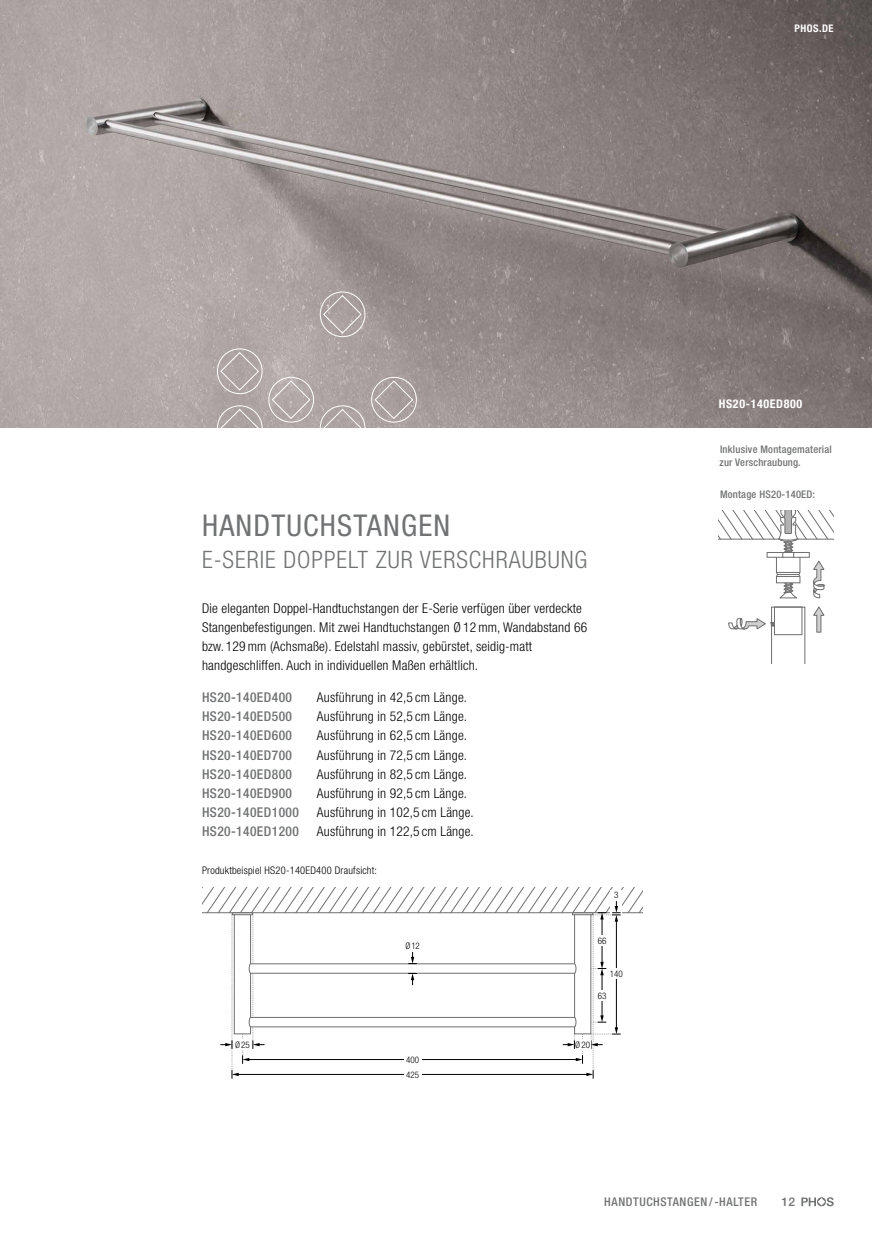
<style>
.page{position:relative;width:872px;height:1234px;background:#fff}
.page>*{position:absolute;margin:0;border:0;box-sizing:border-box;transform-origin:0 0}
.t1{font:condensed 30px "Helvetica Neue LT Std";letter-spacing:.04em;color:#717273}
.t2{font:300 condensed 24px "Helvetica Neue LT Std";letter-spacing:.04em;color:#717273}
.t3{font:300 condensed 13.5px/19.2px "Helvetica Neue LT Std";letter-spacing:.015em;color:#000}
.t4{font:500 condensed 13.5px "Helvetica Neue LT Std";letter-spacing:.03em;color:#717273}
.t5{font:500 condensed 12px "Helvetica Neue LT Std";letter-spacing:.05em;color:#717273}
.t6{font:700 condensed 12px "Helvetica Neue LT Std";letter-spacing:.05em;color:#fff}
.t7{font:500 12px "Helvetica Neue LT Std";color:#717273}
.t8{font:500 condensed 10.5px/12.8px "Helvetica Neue LT Std";letter-spacing:.02em;color:#717273}
.t9{font:300 condensed 10.5px "Helvetica Neue LT Std";letter-spacing:.02em;color:#000}
.t10{font:700 condensed 10.5px "Helvetica Neue LT Std";letter-spacing:.05em;color:#fff}
.t11{font:300 condensed 9px/14.9px "Helvetica Neue LT Std";color:#000}
</style>
<div class="page">
<svg style="left:813px;top:606px;width:11px;height:26px"></svg>
<svg style="left:719px;top:510px;width:114px;height:88px"></svg>
<div style="left:766px;top:552px;width:43px;height:5px;border:1px solid #706f6f"></div>
<svg style="left:728px;top:606px;width:77px;height:57px"></svg>
<img style="left:0;top:0;width:872px;height:427px">
<svg style="left:319px;top:291px;width:47px;height:46px;background:#b3aaa9"></svg>
<svg style="left:217px;top:348px;width:200px;height:80px;background:#b3aaa9"></svg>
<svg style="left:202px;top:887px;width:440px;height:191px"></svg>
<svg style="left:801px;top:1197px;width:32px;height:8px"></svg>
<p class="t10" style="left:794px;top:22px;width:41px">PHOS.DE</p>
<h1 class="t1" style="left:202px;top:508px;width:250px">HANDTUCHSTANGEN</h1>
<h2 class="t2" style="left:202px;top:545px;width:387px">E-SERIE DOPPELT ZUR VERSCHRAUBUNG</h2>
<p class="t3" style="left:202px;top:598px;width:387px">Die eleganten Doppel-Handtuchstangen der E-Serie verfügen über verdeckte Stangenbefestigungen. Mit zwei Handtuchstangen Ø 12mm, Wandabstand 66 bzw.129mm (Achsmaße). Edelstahl massiv, gebürstet, seidig-matt handgeschliffen. Auch in individuellen Maßen erhältlich.</p>
<p class="t4" style="left:202px;top:689px;width:91px">HS20-140ED400</p>
<p class="t3" style="left:317px;top:687px;width:152px">Ausführung in 42,5 cm Länge.</p>
<p class="t4" style="left:202px;top:708px;width:91px">HS20-140ED500</p>
<p class="t3" style="left:317px;top:706px;width:152px">Ausführung in 52,5 cm Länge.</p>
<p class="t4" style="left:202px;top:727px;width:91px">HS20-140ED600</p>
<p class="t3" style="left:317px;top:725px;width:152px">Ausführung in 62,5 cm Länge.</p>
<p class="t4" style="left:202px;top:746px;width:91px">HS20-140ED700</p>
<p class="t3" style="left:317px;top:744px;width:152px">Ausführung in 72,5 cm Länge.</p>
<p class="t4" style="left:202px;top:765px;width:91px">HS20-140ED800</p>
<p class="t3" style="left:317px;top:764px;width:152px">Ausführung in 82,5 cm Länge.</p>
<p class="t4" style="left:202px;top:784px;width:91px">HS20-140ED900</p>
<p class="t3" style="left:317px;top:783px;width:152px">Ausführung in 92,5 cm Länge.</p>
<p class="t4" style="left:202px;top:803px;width:98px">HS20-140ED1000</p>
<p class="t3" style="left:317px;top:802px;width:158px">Ausführung in 102,5 cm Länge.</p>
<p class="t4" style="left:202px;top:823px;width:98px">HS20-140ED1200</p>
<p class="t3" style="left:317px;top:821px;width:158px">Ausführung in 122,5 cm Länge.</p>
<p class="t9" style="left:202px;top:864px;width:176px">Produktbeispiel HS20-140ED400 Draufsicht:</p>
<p class="t11" style="left:614px;top:887px;width:6px">3</p>
<p class="t11" style="left:405px;top:938px;width:16px">Ø12</p>
<p class="t11" style="left:597px;top:933px;width:10px">66</p>
<p class="t11" style="left:610px;top:965px;width:14px">140</p>
<p class="t11" style="left:597px;top:987px;width:10px">63</p>
<p class="t11" style="left:235px;top:1036px;width:16px">Ø25</p>
<p class="t11" style="left:406px;top:1051px;width:14px">400<br>425</p>
<p class="t11" style="left:575px;top:1036px;width:16px">Ø20</p>
<p class="t6" style="left:719px;top:397px;width:85px">HS20-140ED800</p>
<p class="t8" style="left:719px;top:443px;width:114px">Inklusive Montagematerial zur Verschraubung.</p>
<p class="t8" style="left:720px;top:487px;width:97px">Montage HS20-140ED:</p>
<p class="t5" style="left:604px;top:1194px;width:154px">HANDTUCHSTANGEN/-HALTER</p>
<p class="t7" style="left:781px;top:1194px;width:15px">12</p>
</div>
